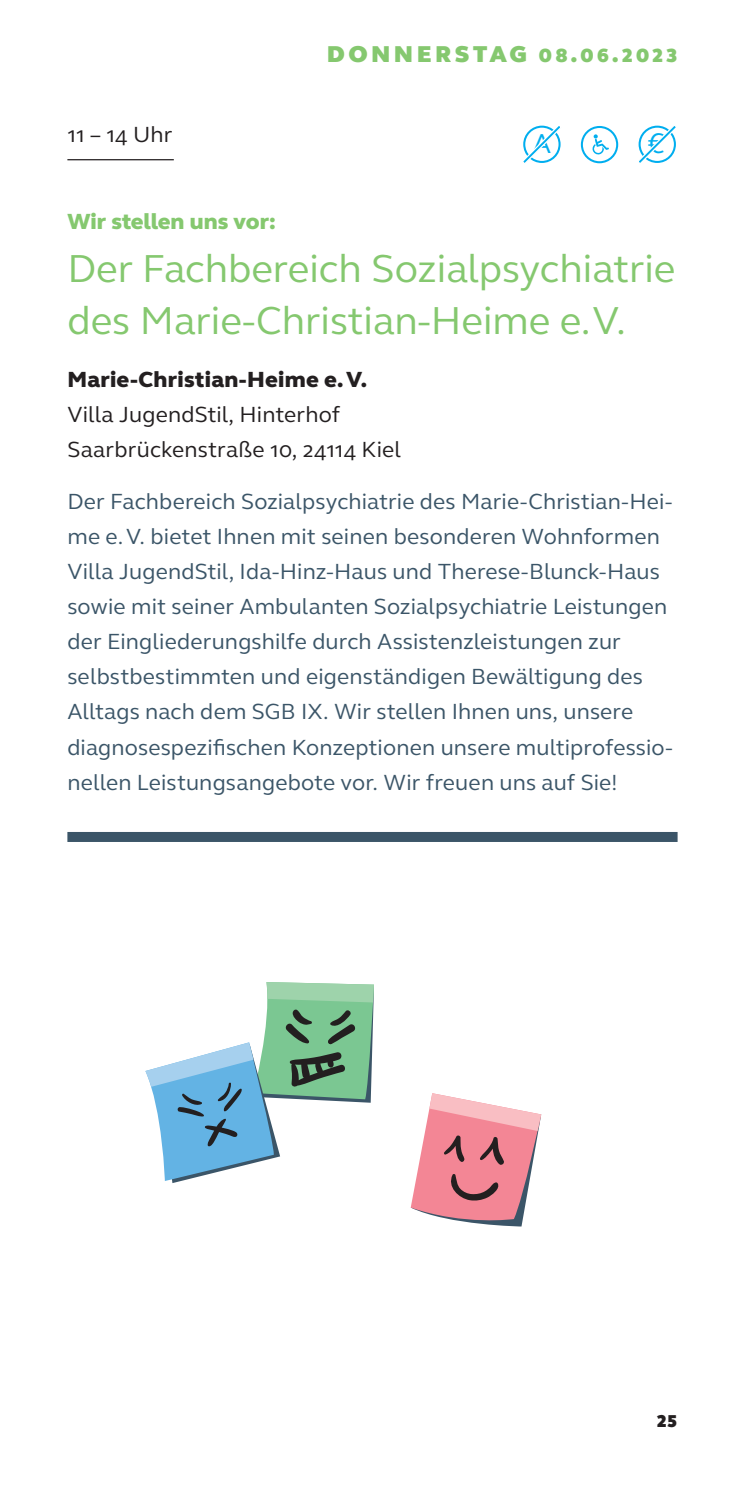
<style>
.page{position:relative;width:745px;height:1489px;background:#fff}
.page>*{position:absolute;margin:0;border:0;box-sizing:border-box;transform-origin:0 0}
.t1{font:40px/52.5px "FS Elliot Pro";color:#85c86f}
.t2{font:800 30px "FS Elliot Pro";letter-spacing:.09em;color:#85c86f}
.t3{font:29px "FS Elliot Pro";color:#00aeef}
.t4{font:28px "FS Elliot Pro";color:#00aeef}
.t5{font:22.5px/35px "FS Elliot Pro";letter-spacing:.005em;color:#3b5568}
.t6{font:22.5px/35px "FS Elliot Pro";letter-spacing:.005em;color:#231f20}
.t7{font:800 22.5px "FS Elliot Pro";letter-spacing:.005em;color:#231f20}
.t8{font:800 22.5px "FS Elliot Pro";letter-spacing:-.01em;color:#85c86f}
.s1{font-size:25px}
</style>
<div class="page">
<hr style="left:67px;top:159px;width:107px;height:1px;background:#231f20">
<svg style="left:523px;top:125px;width:38px;height:38px"></svg>
<svg style="left:638px;top:125px;width:38px;height:38px"></svg>
<svg style="left:592px;top:134px;width:16px;height:21px"></svg>
<div style="left:580px;top:126px;width:37px;height:37px;border:2px solid #00aeef;border-radius:50%"></div>
<div style="left:67px;top:832px;width:610px;height:10px;background:#3b5568"></div>
<svg style="left:145px;top:982px;width:229px;height:200px"></svg>
<svg style="left:410px;top:1093px;width:131px;height:133px"></svg>
<p class="t6" style="left:67px;top:116px;width:106px">11 – 14 Uhr</p>
<h2 class="t2" style="left:326px;top:32px;width:352px">Donnerstag <span class="s1">08.06.2023</span></h2>
<p class="t4" style="left:532px;top:125px;width:20px">A</p>
<p class="t3" style="left:647px;top:124px;width:18px">€</p>
<p class="t8" style="left:67px;top:206px;width:210px">Wir stellen uns vor:</p>
<h1 class="t1" style="left:67px;top:241px;width:609px">Der Fachbereich Sozialpsychiatrie des Marie-Christian-Heime e.V.</h1>
<p class="t7" style="left:67px;top:364px;width:301px">Marie-Christian-Heime e.V.</p>
<p class="t6" style="left:67px;top:396px;width:335px">Villa JugendStil, Hinterhof<br>Saarbrückenstraße 10, 24114 Kiel</p>
<p class="t5" style="left:67px;top:483px;width:606px">Der Fachbereich Sozialpsychiatrie des Marie-Christian-Hei&shy;me e.V. bietet Ihnen mit seinen besonderen Wohnformen Villa JugendStil, Ida-Hinz-Haus und Therese-Blunck-Haus sowie mit seiner Ambulanten Sozialpsychiatrie Leistungen der Eingliederungshilfe durch Assistenzleistungen zur selbstbestimmten und eigenständigen Bewältigung des Alltags nach dem SGB IX. Wir stellen Ihnen uns, unsere diagnosespezifischen Konzeptionen unsere multiprofessio&shy;nellen Leistungsangebote vor. Wir freuen uns auf Sie!</p>
<p class="t7" style="left:656px;top:1404px;width:22px">25</p>
</div>
